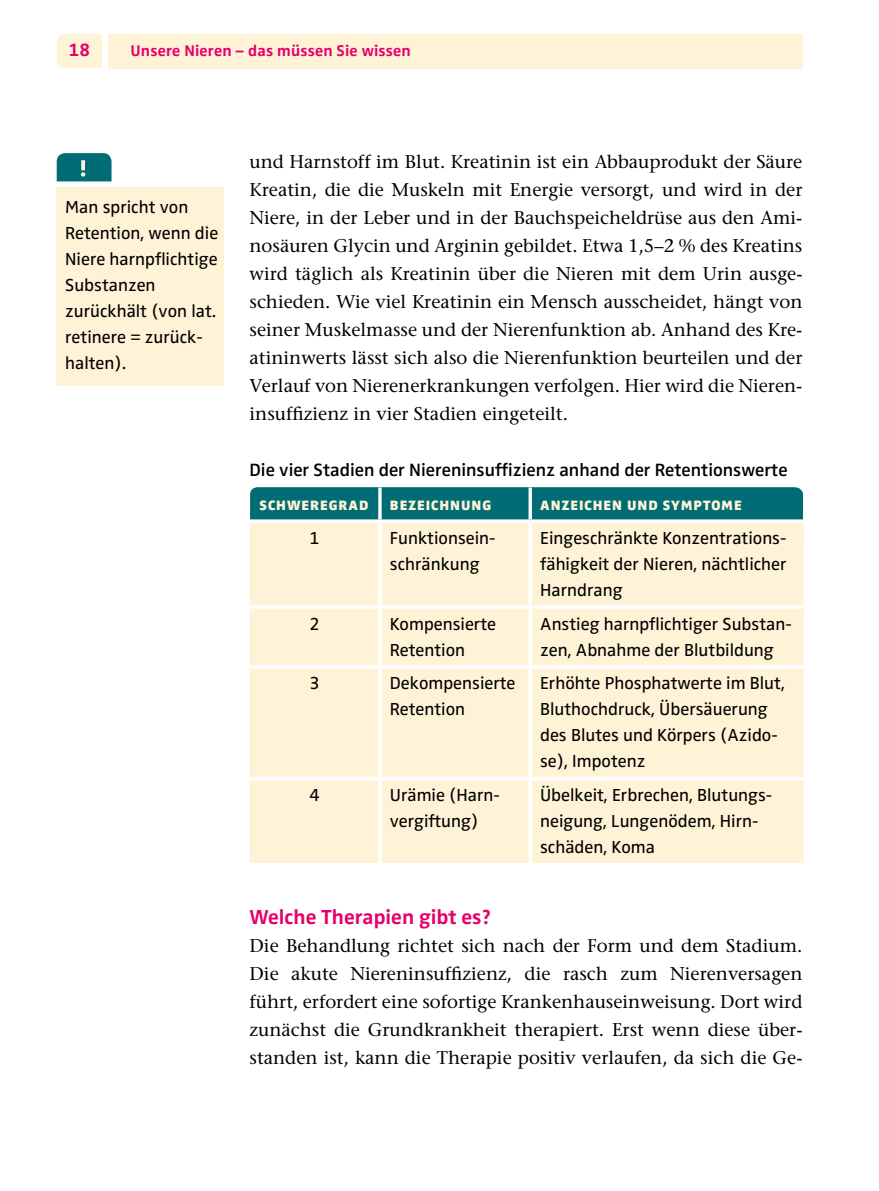
<style>
.page{position:relative;width:879px;height:1191px;background:#fff}
.page>*{position:absolute;margin:0;border:0;box-sizing:border-box;transform-origin:0 0}
.t1{font:700 21px "Zwo Pro";color:#e50069}
.t2{font:18.4px/28px "Stone Serif";color:#000;text-align:justify}
.t3{font:600 18.4px "Zwo Pro";color:#000}
.t4{font:700 18.4px "Zwo Pro";color:#e50069}
.t5{font:18px/26px "Zwo Pro";color:#000}
.t6{font:700 16px "Zwo Pro";letter-spacing:.01em;color:#e50069}
.t7{font:900 14px "Zwo Pro";letter-spacing:.07em;color:#fff3d7}
</style>
<div class="page">
<div style="left:57px;top:34px;width:45px;height:34px;background:#fff3d7"></div>
<div style="left:108px;top:34px;width:694px;height:34px;background:#fff3d7"></div>
<div style="left:250px;top:487px;width:553px;height:32px;background:#006d74"></div>
<div style="left:249px;top:523px;width:554px;height:340px;background:#fff3d7"></div>
<hr style="left:378px;top:523px;width:4px;height:82px;background:#fff">
<svg style="left:528px;top:523px;width:4px;height:82px"></svg>
<hr style="left:249px;top:605px;width:131px;height:3px;background:#fff">
<hr style="left:380px;top:605px;width:150px;height:3px;background:#fff">
<hr style="left:378px;top:608px;width:4px;height:57px;background:#fffcf5">
<hr style="left:530px;top:605px;width:273px;height:3px;background:#fff">
<svg style="left:528px;top:608px;width:4px;height:57px"></svg>
<hr style="left:249px;top:665px;width:131px;height:3px;background:#fff">
<hr style="left:380px;top:665px;width:150px;height:3px;background:#fff">
<hr style="left:378px;top:668px;width:4px;height:109px;background:#fffcf5">
<hr style="left:530px;top:665px;width:273px;height:3px;background:#fff">
<svg style="left:528px;top:668px;width:4px;height:109px"></svg>
<hr style="left:249px;top:777px;width:131px;height:3px;background:#fff">
<hr style="left:380px;top:777px;width:150px;height:3px;background:#fff">
<hr style="left:378px;top:780px;width:4px;height:83px;background:#fffcf5">
<hr style="left:530px;top:777px;width:273px;height:3px;background:#fff">
<svg style="left:528px;top:780px;width:4px;height:83px"></svg>
<svg style="left:378px;top:487px;width:4px;height:32px"></svg>
<svg style="left:528px;top:487px;width:4px;height:32px"></svg>
<svg style="left:249px;top:519px;width:131px;height:4px"></svg>
<svg style="left:380px;top:519px;width:150px;height:1px"></svg>
<svg style="left:530px;top:519px;width:273px;height:4px"></svg>
<div style="left:57px;top:187px;width:167px;height:198px;background:#fff3d7"></div>
<svg style="left:57px;top:153px;width:54px;height:28px"></svg>
<p class="t4" style="left:69px;top:39px;width:23px">18</p>
<p class="t6" style="left:130px;top:41px;width:282px">Unsere Nieren – das müssen Sie wissen</p>
<p class="t5" style="left:65px;top:194px;width:155px">Man spricht von<br>Retention, wenn die<br>Niere harnpflichtige<br>Substanzen zurückhält (von lat. retinere = zurück&shy;halten).</p>
<p class="t2" style="left:249px;top:148px;width:554px">und Harnstoff im Blut. Kreatinin ist ein Abbauprodukt der Säure Kreatin, die die Muskeln mit Energie versorgt, und wird in der Niere, in der Leber und in der Bauchspeicheldrüse aus den Ami&shy;nosäuren Glycin und Arginin gebildet. Etwa 1,5–2 % des Kreatins wird täglich als Kreatinin über die Nieren mit dem Urin ausge&shy;schieden. Wie viel Kreatinin ein Mensch ausscheidet, hängt von seiner Muskelmasse und der Nierenfunktion ab. Anhand des Kre&shy;atininwerts lässt sich also die Nierenfunktion beurteilen und der Verlauf von Nierenerkrankungen verfolgen. Hier wird die Nieren&shy;insuffizienz in vier Stadien eingeteilt.</p>
<p class="t3" style="left:249px;top:459px;width:539px">Die vier Stadien der Niereninsuffizienz anhand der Retentionswerte</p>
<p class="t7" style="left:259px;top:496px;width:110px">SCHWEREGRAD</p>
<p class="t7" style="left:390px;top:496px;width:103px">BEZEICHNUNG</p>
<p class="t7" style="left:540px;top:496px;width:203px">ANZEICHEN UND SYMPTOME</p>
<p class="t5" style="left:309px;top:525px;width:12px">1</p>
<p class="t5" style="left:390px;top:525px;width:107px">Funktionsein&shy;schränkung</p>
<p class="t5" style="left:540px;top:525px;width:248px;text-align:justify">Eingeschränkte Konzentrations&shy;fähigkeit der Nieren, nächtlicher Harndrang</p>
<p class="t5" style="left:309px;top:611px;width:12px">2</p>
<p class="t5" style="left:390px;top:611px;width:108px">Kompensierte<br>Retention</p>
<p class="t5" style="left:540px;top:611px;width:253px">Anstieg harnpflichtiger Substan&shy;zen, Abnahme der Blutbildung</p>
<p class="t5" style="left:309px;top:671px;width:12px">3</p>
<p class="t5" style="left:390px;top:671px;width:127px">Dekompensierte<br>Retention</p>
<p class="t5" style="left:540px;top:671px;width:246px">Erhöhte Phosphatwerte im Blut,<br>Bluthochdruck, Übersäuerung des Blutes und Körpers (Azido&shy;se), Impotenz</p>
<p class="t5" style="left:309px;top:782px;width:12px">4</p>
<p class="t5" style="left:390px;top:782px;width:112px">Urämie (Harn&shy;vergiftung)</p>
<p class="t5" style="left:540px;top:782px;width:234px">Übelkeit, Erbrechen, Blutungs&shy;neigung, Lungenödem, Hirn&shy;schäden, Koma</p>
<p class="t1" style="left:249px;top:905px;width:243px">Welche Therapien gibt es?</p>
<p class="t2" style="left:249px;top:932px;width:554px">Die Behandlung richtet sich nach der Form und dem Stadium.<br>Die akute Niereninsuffizienz, die rasch zum Nierenversagen führt, erfordert eine sofortige Krankenhauseinweisung. Dort wird zunächst die Grundkrankheit therapiert. Erst wenn diese über&shy;standen ist, kann die Therapie positiv verlaufen, da sich die Ge-</p>
</div>
